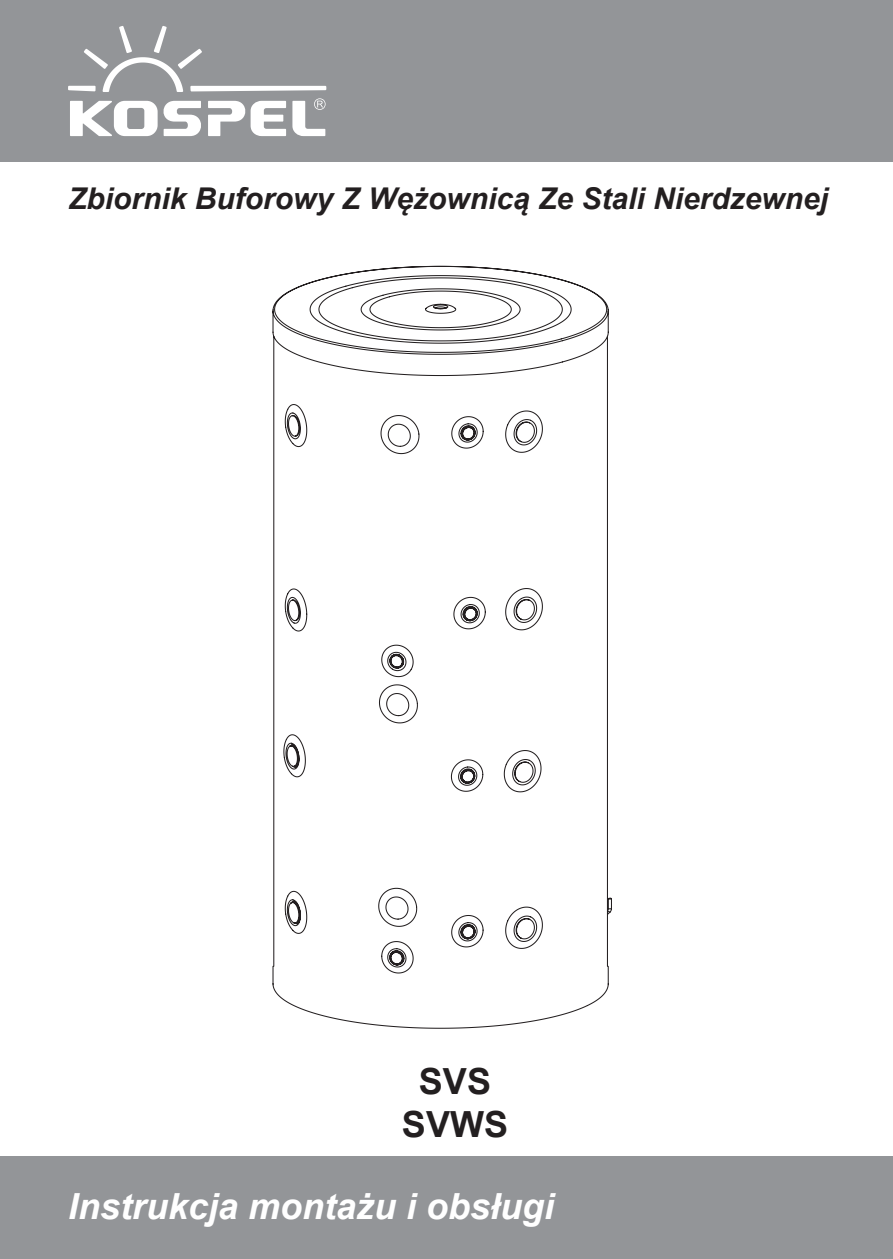
<style>
.page{position:relative;width:893px;height:1259px;background:#fff}
.page>*{position:absolute;margin:0;border:0;box-sizing:border-box;transform-origin:0 0}
.t1{font:italic 700 36px "Arial";color:#fff}
.t2{font:700 36px/43.2px "Arial";color:#231f20;text-align:center}
.t3{font:italic 700 30px "Arial";color:#231f20}
</style>
<div class="page">
<svg style="left:272px;top:266px;width:340px;height:762px"></svg>
<svg style="left:288px;top:596px;width:254px;height:352px"></svg>
<div style="left:0;top:1157px;width:893px;height:102px;background:#939598"></div>
<div style="left:0;top:0;width:893px;height:161px;background:#939598"></div>
<svg style="left:68px;top:26px;width:258px;height:66px"></svg>
<svg style="left:70px;top:101px;width:216px;height:35px"></svg>
<svg style="left:292px;top:98px;width:34px;height:38px"></svg>
<p class="t3" style="left:68px;top:178px;width:762px">Zbiornik Buforowy Z Wężownicą Ze Stali Nierdzewnej</p>
<p class="t2" style="left:402px;top:1060px;width:108px">SVS<br>SVWS</p>
<p class="t1" style="left:68px;top:1182px;width:488px">Instrukcja montażu i obsługi</p>
</div>
